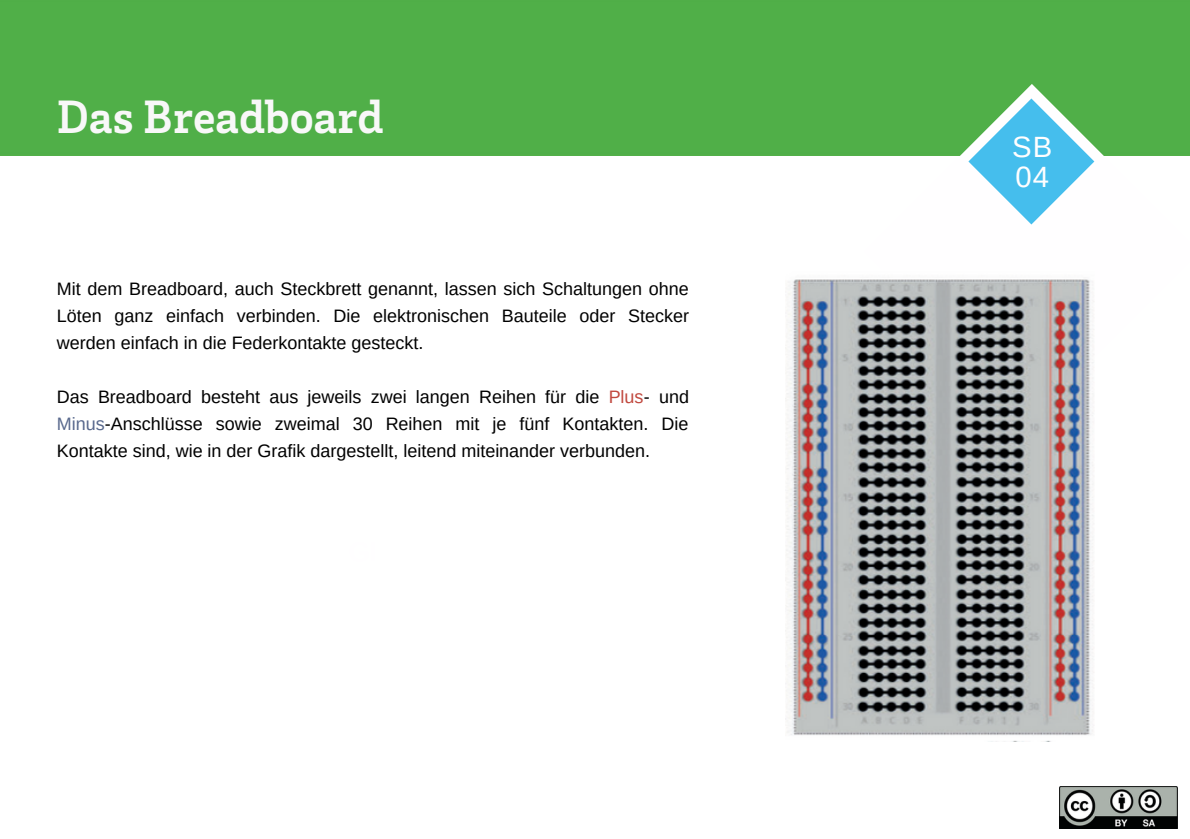
<style>
.page{position:relative;width:1190px;height:839px;background:#fff}
.page>*{position:absolute;margin:0;border:0;box-sizing:border-box;transform-origin:0 0}
.t1{font:700 48px "Brix Slab";color:#f8f8f8}
.t2{font:29.4px/30.4px "Arimo";color:#fffeff}
.t3{font:18px/27px "Arimo";color:#000;text-align:justify}
.s1{color:#c1493f}
.s2{color:#59698d}
</style>
<div class="page">
<div style="left:0;top:0;width:1190px;height:156px;background:#50af48"></div>
<svg style="left:864px;top:84px;width:326px;height:141px;fill:#50af48"></svg>
<img style="left:1059px;top:786px;width:119px;height:42px">
<svg style="left:968px;top:98px;width:126px;height:126px"></svg>
<img style="left:786px;top:279px;width:308px;height:462px">
<h1 class="t1" style="left:57px;top:99px;width:328px">Das Breadboard</h1>
<p class="t3" style="left:57px;top:275px;width:634px">Mit dem Breadboard, auch Steckbrett genannt, lassen sich Schaltungen ohne Löten ganz einfach verbinden. Die elektronischen Bauteile oder Stecker werden einfach in die Federkontakte gesteckt.</p>
<p class="t3" style="left:57px;top:383px;width:634px">Das Breadboard besteht aus jeweils zwei langen Reihen für die <span class="s1">Plus</span>- und <span class="s2">Minus</span>-Anschlüsse sowie zweimal 30 Reihen mit je fünf Kontakten. Die Kontakte sind, wie in der Grafik dargestellt, leitend miteinander verbunden.</p>
<h2 class="t2" style="left:1012px;top:131px;width:42px">SB<br>04</h2>
</div>
